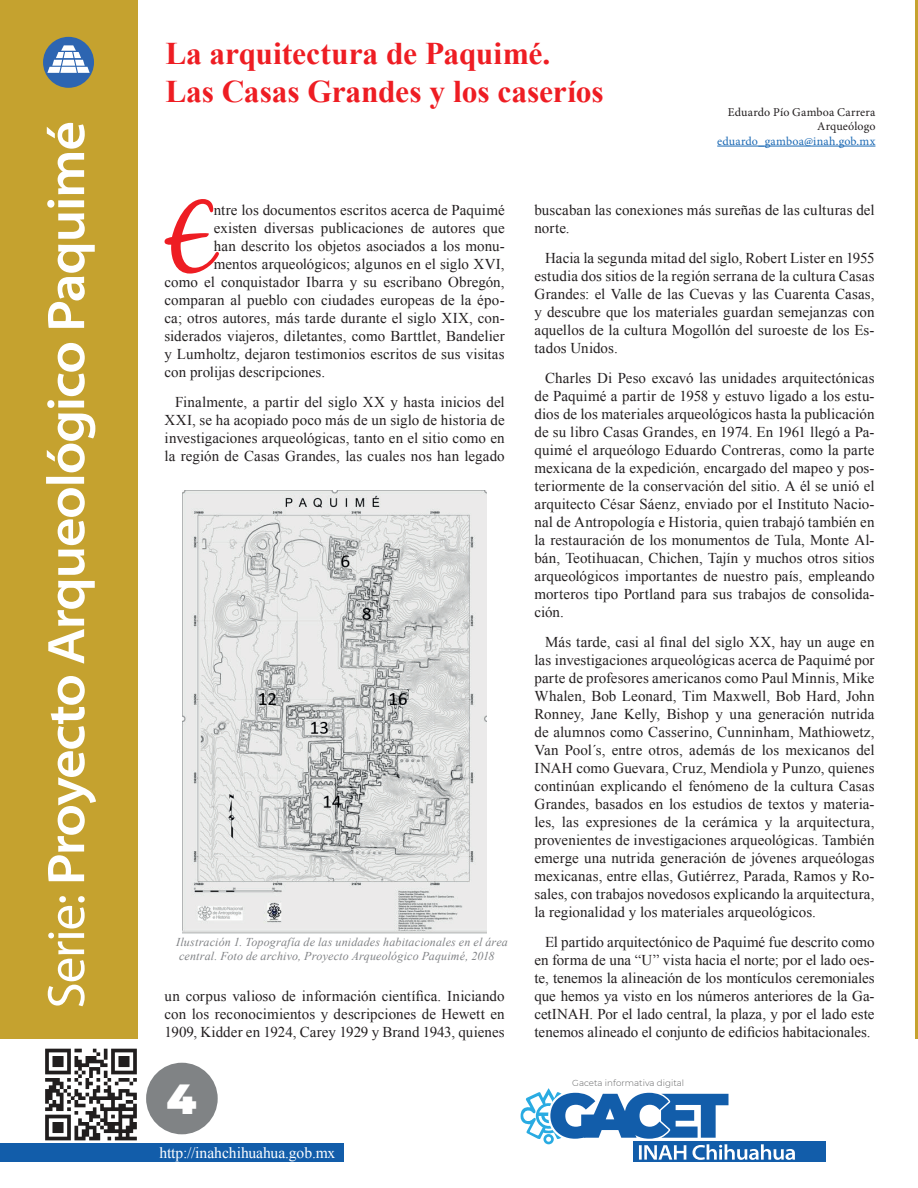
<style>
.page{position:relative;width:918px;height:1188px;background:#fff}
.page>*{position:absolute;margin:0;border:0;box-sizing:border-box;transform-origin:0 0}
.t1{font:93.9px "Black Jack";color:#ee1d23}
.t2{font:53.1px "Myriad Pro";letter-spacing:-.025em;color:#fff}
.t3{font:900 42px "Montserrat";color:#fff}
.t4{font:700 31.5px/37.8px "Times New Roman";letter-spacing:-.005em;color:#ee1d23}
.t5{font:15.6px "Times New Roman";color:#fff}
.t6{font:15px/18px "Times New Roman";letter-spacing:.005em;color:#231f20;text-align:justify}
.t7{font:italic 12px/14.4px "Times New Roman";letter-spacing:.015em;color:#808285}
.t8{font:12px/14.4px "Minion Pro";letter-spacing:.01em;color:#231f20;text-align:right}
.t9{font:12px "Minion Pro";letter-spacing:.015em;color:#1b69b4}
.t10{font:300 8.7px "Montserrat";color:#626364}
</style>
<div class="page">
<div style="left:634px;top:1141px;width:192px;height:21px;background:#125daa"></div>
<svg style="left:520px;top:1088px;width:275px;height:72px"></svg>
<div style="left:0;top:1143px;width:344px;height:19px;background:#125daa"></div>
<div style="left:146px;top:1063px;width:72px;height:71px;background:#808385;border-radius:50%"></div>
<svg style="left:45px;top:1049px;width:92px;height:91px"></svg>
<div style="left:0;top:0;width:137px;height:1039px;background:#c5a22f"></div>
<svg style="left:46px;top:123px;width:50px;height:758px"></svg>
<div style="left:43px;top:37px;width:51px;height:51px;background:#2d65b1;border-radius:50%"></div>
<svg style="left:47px;top:45px;width:43px;height:28px"></svg>
<hr style="left:717px;top:146px;width:158px;height:1px;background:#1b69b4">
<img style="left:183px;top:491px;width:304px;height:442px">
<hr style="left:916px;top:0;width:2px;height:1039px;background:#c5a22f">
<h2 class="t2" style="left:34px;top:1009px;width:116px;rotate:-90deg">Serie:</h2>
<h3 class="t4" style="left:165px;top:34px;width:440px">La arquitectura de Paquimé.<br>Las Casas Grandes y los caseríos</h3>
<p class="t8" style="left:728px;top:105px;width:149px">Eduardo Pío Gamboa Carrera<br>Arqueólogo</p>
<p class="t9" style="left:717px;top:133px;width:160px">eduardo_gamboa@inah.gob.mx</p>
<h1 class="t1" style="left:165px;top:182px;width:50px">E</h1>
<p class="t6" style="left:214px;top:201px;width:292px">ntre los documentos escritos acerca de Paquimé</p>
<p class="t6" style="left:214px;top:219px;width:292px">existen diversas publicaciones de autores que</p>
<p class="t6" style="left:214px;top:237px;width:292px">han descrito los objetos asociados a los monu-</p>
<p class="t6" style="left:214px;top:255px;width:292px">mentos arqueológicos; algunos en el siglo XVI,</p>
<p class="t6" style="left:165px;top:273px;width:342px">como el conquistador Ibarra y su escribano Obregón,</p>
<p class="t6" style="left:165px;top:291px;width:342px">comparan al pueblo con ciudades europeas de la épo-</p>
<p class="t6" style="left:165px;top:309px;width:342px">ca; otros autores, más tarde durante el siglo XIX, con-</p>
<p class="t6" style="left:165px;top:327px;width:342px">siderados viajeros, diletantes, como Barttlet, Bandelier</p>
<p class="t6" style="left:165px;top:345px;width:342px">y Lumholtz, dejaron testimonios escritos de sus visitas</p>
<p class="t6" style="left:165px;top:363px;width:162px">con prolijas descripciones.</p>
<p class="t6" style="left:165px;top:393px;width:342px;text-indent:11px">Finalmente, a partir del siglo XX y hasta inicios del XXI, se ha acopiado poco más de un siglo de historia de investigaciones arqueológicas, tanto en el sitio como en la región de Casas Grandes, las cuales nos han legado</p>
<p class="t7" style="left:176px;top:934px;width:333px">Ilustración 1. Topografía de las unidades habitacionales en el área central. Foto de archivo, Proyecto Arqueológico Paquimé, 2018</p>
<p class="t6" style="left:165px;top:987px;width:342px">un corpus valioso de información científica. Iniciando con los reconocimientos y descripciones de Hewett en 1909, Kidder en 1924, Carey 1929 y Brand 1943, quienes</p>
<h3 class="t3" style="left:166px;top:1068px;width:31px">4</h3>
<p class="t5" style="left:159px;top:1142px;width:177px">http://inahchihuahua.gob.mx</p>
<p class="t6" style="left:534px;top:201px;width:342px">buscaban las conexiones más sureñas de las culturas del norte.</p>
<p class="t6" style="left:534px;top:249px;width:342px;text-indent:11px">Hacia la segunda mitad del siglo, Robert Lister en 1955 estudia dos sitios de la región serrana de la cultura Casas Grandes: el Valle de las Cuevas y las Cuarenta Casas, y descubre que los materiales guardan semejanzas con aquellos de la cultura Mogollón del suroeste de los Es&shy;tados Unidos.</p>
<p class="t6" style="left:534px;top:369px;width:342px;text-indent:11px">Charles Di Peso excavó las unidades arquitectónicas de Paquimé a partir de 1958 y estuvo ligado a los estu&shy;dios de los materiales arqueológicos hasta la publicación de su libro Casas Grandes, en 1974. En 1961 llegó a Pa&shy;quimé el arqueólogo Eduardo Contreras, como la parte mexicana de la expedición, encargado del mapeo y pos&shy;teriormente de la conservación del sitio. A él se unió el arquitecto César Sáenz, enviado por el Instituto Nacio&shy;nal de Antropología e Historia, quien trabajó también en la restauración de los monumentos de Tula, Monte Al&shy;bán, Teotihuacan, Chichen, Tajín y muchos otros sitios arqueológicos importantes de nuestro país, empleando morteros tipo Portland para sus trabajos de consolida&shy;ción.</p>
<p class="t6" style="left:534px;top:633px;width:342px;text-indent:11px">Más tarde, casi al final del siglo XX, hay un auge en las investigaciones arqueológicas acerca de Paquimé por parte de profesores americanos como Paul Minnis, Mike Whalen, Bob Leonard, Tim Maxwell, Bob Hard, John Ronney, Jane Kelly, Bishop y una generación nutrida de alumnos como Casserino, Cunninham, Mathiowetz, Van Pool´s, entre otros, además de los mexicanos del INAH como Guevara, Cruz, Mendiola y Punzo, quienes continúan explicando el fenómeno de la cultura Casas Grandes, basados en los estudios de textos y materia&shy;les, las expresiones de la cerámica y la arquitectura, provenientes de investigaciones arqueológicas. También emerge una nutrida generación de jóvenes arqueólogas mexicanas, entre ellas, Gutiérrez, Parada, Ramos y Ro&shy;sales, con trabajos novedosos explicando la arquitectura, la regionalidad y los materiales arqueológicos.</p>
<p class="t6" style="left:534px;top:933px;width:342px;text-indent:11px">El partido arquitectónico de Paquimé fue descrito como en forma de una “U” vista hacia el norte; por el lado oes&shy;te, tenemos la alineación de los montículos ceremoniales que hemos ya visto en los números anteriores de la Ga&shy;cetINAH. Por el lado central, la plaza, y por el lado este tenemos alineado el conjunto de edificios habitacionales.</p>
<p class="t10" style="left:572px;top:1077px;width:113px">Gaceta informativa digital</p>
</div>
